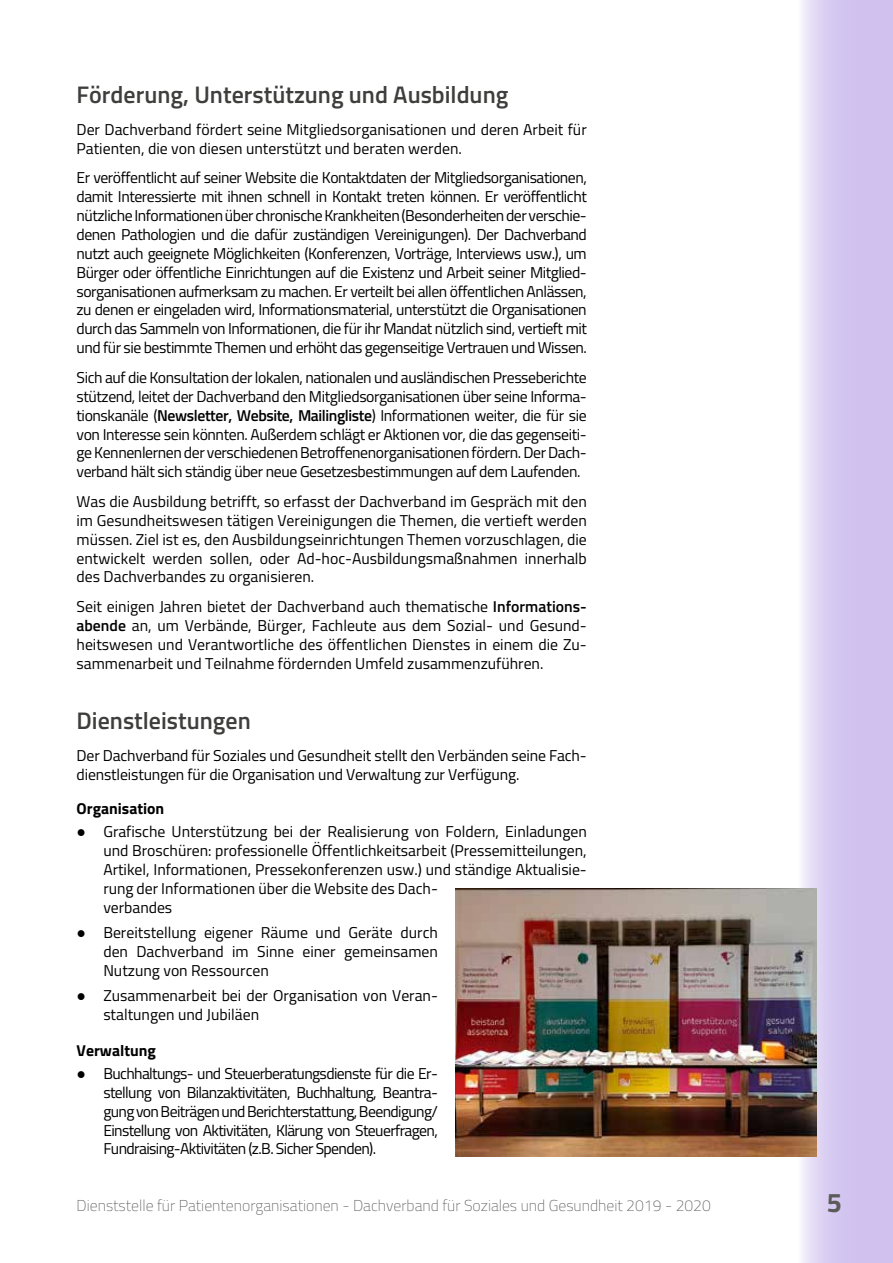
<style>
.page{position:relative;width:893px;height:1263px;background:#fff}
.page>*{position:absolute;margin:0;border:0;box-sizing:border-box;transform-origin:0 0}
.t1{font:700 27px "Titillium";color:#5a5a59}
.t2{font:600 24px "Titillium";color:#3e3e3d}
.t3{font:15.75px/18.9px "Titillium";color:#000;text-align:justify}
.t4{font:100 15.75px "Titillium";color:#5a5a59}
.t5{font:700 15.75px "Titillium";color:#000}
.s1{font-weight:600}
.s2{font-family:"Verdana";font-weight:700}
</style>
<div class="page">
<svg style="left:799px;top:0;width:94px;height:1263px;background:#d6c9ef"></svg>
<img style="left:455px;top:889px;width:361px;height:268px">
<h2 class="t2" style="left:77px;top:77px;width:433px">Förderung, Unterstützung und Ausbildung</h2>
<p class="t3" style="left:77px;top:119px;width:512px">Der Dachverband fördert seine Mitgliedsorganisationen und deren Arbeit für<br>Patienten, die von diesen unterstützt und beraten werden.</p>
<p class="t3" style="left:77px;top:167px;width:512px">Er veröffentlicht auf seiner Website die Kontaktdaten der Mitgliedsorganisationen, damit Interessierte mit ihnen schnell in Kontakt treten können. Er veröffentlicht nützliche Informationen über chronische Krankheiten (Besonderheiten der verschie&shy;denen Pathologien und die dafür zuständigen Vereinigungen). Der Dachverband nutzt auch geeignete Möglichkeiten (Konferenzen, Vorträge, Interviews usw.), um Bürger oder öffentliche Einrichtungen auf die Existenz und Arbeit seiner Mitglied&shy;sorganisationen aufmerksam zu machen. Er verteilt bei allen öffentlichen Anlässen, zu denen er eingeladen wird, Informationsmaterial, unterstützt die Organisationen durch das Sammeln von Informationen, die für ihr Mandat nützlich sind, vertieft mit und für sie bestimmte Themen und erhöht das gegenseitige Vertrauen und Wissen.</p>
<p class="t3" style="left:77px;top:367px;width:512px">Sich auf die Konsultation der lokalen, nationalen und ausländischen Presseberichte stützend, leitet der Dachverband den Mitgliedsorganisationen über seine Informa&shy;tionskanäle (<span class="s1">Newsletter, Website, Mailingliste</span>) Informationen weiter, die für sie von Interesse sein könnten. Außerdem schlägt er Aktionen vor, die das gegenseiti&shy;ge Kennenlernen der verschiedenen Betroffenenorganisationen fördern. Der Dach&shy;verband hält sich ständig über neue Gesetzesbestimmungen auf dem Laufenden.</p>
<p class="t3" style="left:77px;top:491px;width:512px">Was die Ausbildung betrifft, so erfasst der Dachverband im Gespräch mit den im Gesundheitswesen tätigen Vereinigungen die Themen, die vertieft werden müssen. Ziel ist es, den Ausbildungseinrichtungen Themen vorzuschlagen, die entwickelt werden sollen, oder Ad-hoc-Ausbildungsmaßnahmen innerhalb des Dachverbandes zu organisieren.</p>
<p class="t3" style="left:77px;top:596px;width:512px">Seit einigen Jahren bietet der Dachverband auch thematische <span class="s1">Informations&shy;abende</span> an, um Verbände, Bürger, Fachleute aus dem Sozial- und Gesund&shy;heitswesen und Verantwortliche des öffentlichen Dienstes in einem die Zu&shy;sammenarbeit und Teilnahme fördernden Umfeld zusammenzuführen.</p>
<h2 class="t2" style="left:77px;top:703px;width:176px">Dienstleistungen</h2>
<p class="t3" style="left:77px;top:745px;width:512px">Der Dachverband für Soziales und Gesundheit stellt den Verbänden seine Fach&shy;dienstleistungen für die Organisation und Verwaltung zur Verfügung.</p>
<p class="t5" style="left:77px;top:796px;width:89px">Organisation</p>
<p class="t3" style="left:103px;top:821px;width:485px;text-align:left;text-indent:-27px"><span class="s2">●</span> Grafische Unterstützung bei der Realisierung von Foldern, Einladungen und Broschüren: professionelle Öffentlichkeitsarbeit (Pressemitteilungen, Artikel, Informationen, Pressekonferenzen usw.) und ständige Aktualisie&shy;rung der Informationen über die Website des Dach-<br>verbandes</p>
<p class="t3" style="left:103px;top:922px;width:336px;text-indent:-27px"><span class="s2">●</span> Bereitstellung eigener Räume und Geräte durch den Dachverband im Sinne einer gemeinsamen Nutzung von Ressourcen</p>
<p class="t3" style="left:103px;top:985px;width:336px;text-indent:-27px"><span class="s2">●</span> Zusammenarbeit bei der Organisation von Veran&shy;staltungen und Jubiläen</p>
<p class="t5" style="left:77px;top:1038px;width:81px">Verwaltung</p>
<p class="t3" style="left:103px;top:1063px;width:336px;text-indent:-27px"><span class="s2">●</span> Buchhaltungs- und Steuerberatungsdienste für die Er&shy;stellung von Bilanzaktivitäten, Buchhaltung, Beantra&shy;gung von Beiträgen und Berichterstattung, Beendigung/ Einstellung von Aktivitäten, Klärung von Steuerfragen, Fundraising-Aktivitäten (z.B. Sicher Spenden).</p>
<p class="t4" style="left:77px;top:1195px;width:636px">Dienststelle für Patientenorganisationen - Dachverband für Soziales und Gesundheit 2019 - 2020</p>
<h1 class="t1" style="left:827px;top:1182px;width:17px">5</h1>
</div>
